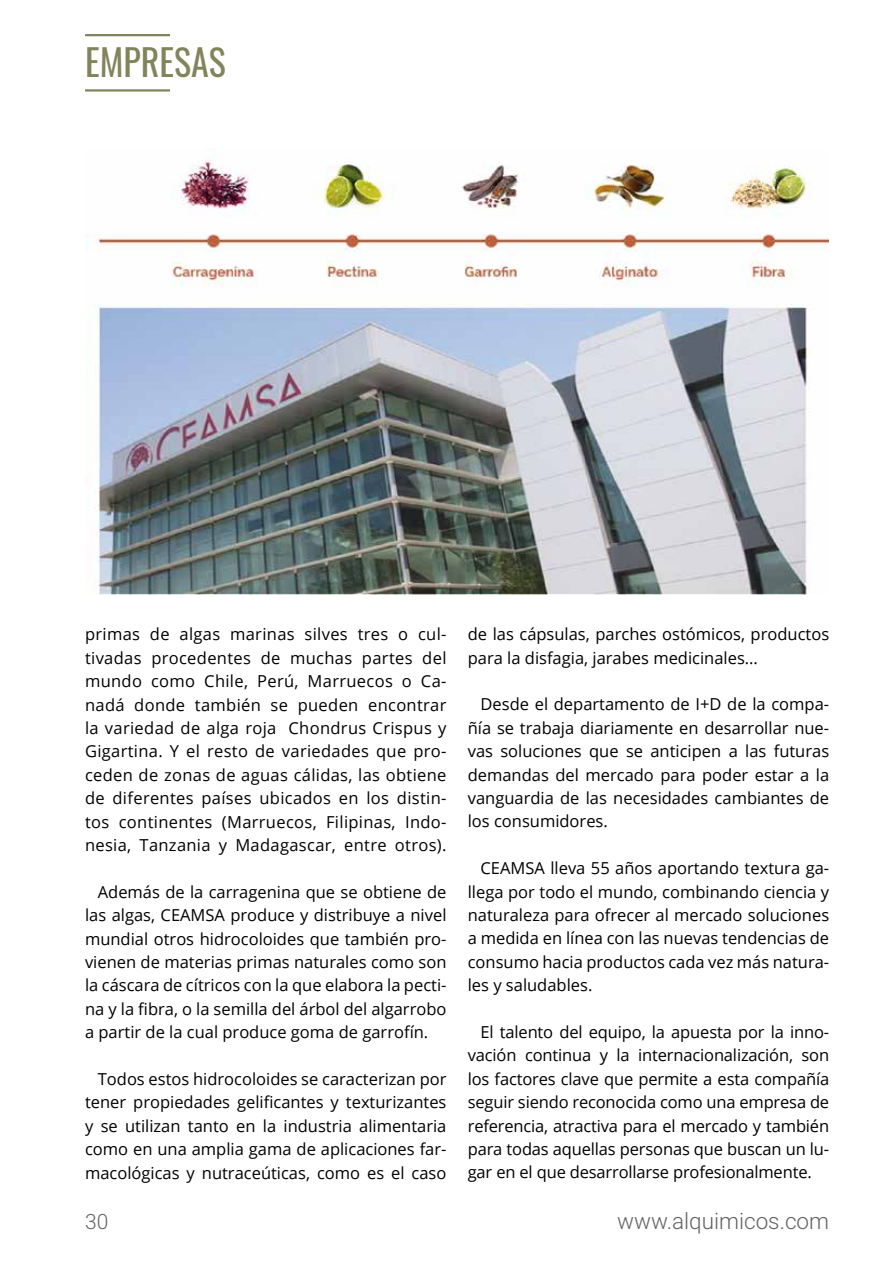
<style>
.page{position:relative;width:893px;height:1263px;background:#fff}
.page>*{position:absolute;margin:0;border:0;box-sizing:border-box;transform-origin:0 0}
.t1{font:36px "Oswald";color:#82845c}
.t2{font:300 22.5px "Roboto";color:#646363}
.t3{font:300 21px "Roboto";color:#646363}
.t4{font:16.5px/23.4px "Open Sans";color:#000;text-align:justify}
</style>
<div class="page">
<hr style="left:85px;top:34px;width:85px;height:2px;background:#82845c">
<hr style="left:85px;top:89px;width:85px;height:3px;background:#82845c">
<img style="left:85px;top:160px;width:744px;height:434px">
<h1 class="t1" style="left:85px;top:30px;width:142px">EMPRESAS</h1>
<p class="t4" style="left:85px;top:622px;width:363px">primas de algas marinas silves tres o cul&shy;tivadas procedentes de muchas partes del mundo como Chile, Perú, Marruecos o Ca&shy;nadá donde también se pueden encontrar la variedad de alga roja Chondrus Crispus y Gigartina. Y el resto de variedades que pro&shy;ceden de zonas de aguas cálidas, las obtiene de diferentes países ubicados en los distin&shy;tos continentes (Marruecos, Filipinas, Indo&shy;nesia, Tanzania y Madagascar, entre otros).</p>
<p class="t4" style="left:85px;top:879px;width:363px;text-indent:13px">Además de la carragenina que se obtiene de las algas, CEAMSA produce y distribuye a nivel mundial otros hidrocoloides que también pro&shy;vienen de materias primas naturales como son la cáscara de cítricos con la que elabora la pecti&shy;na y la fibra, o la semilla del árbol del algarrobo a partir de la cual produce goma de garrofín.</p>
<p class="t4" style="left:85px;top:1067px;width:363px;text-indent:13px">Todos estos hidrocoloides se caracterizan por tener propiedades gelificantes y texturizantes y se utilizan tanto en la industria alimentaria como en una amplia gama de aplicaciones far&shy;macológicas y nutraceúticas, como es el caso</p>
<p class="t4" style="left:468px;top:622px;width:363px">de las cápsulas, parches ostómicos, productos para la disfagia, jarabes medicinales...</p>
<p class="t4" style="left:468px;top:692px;width:363px;text-indent:13px">Desde el departamento de I+D de la compa&shy;ñía se trabaja diariamente en desarrollar nue&shy;vas soluciones que se anticipen a las futuras demandas del mercado para poder estar a la vanguardia de las necesidades cambiantes de los consumidores.</p>
<p class="t4" style="left:468px;top:856px;width:363px;text-indent:13px">CEAMSA lleva 55 años aportando textura ga&shy;llega por todo el mundo, combinando ciencia y naturaleza para ofrecer al mercado soluciones a medida en línea con las nuevas tendencias de consumo hacia productos cada vez más natura&shy;les y saludables.</p>
<p class="t4" style="left:468px;top:1020px;width:363px;text-indent:13px">El talento del equipo, la apuesta por la inno&shy;vación continua y la internacionalización, son los factores clave que permite a esta compañía seguir siendo reconocida como una empresa de referencia, atractiva para el mercado y también para todas aquellas personas que buscan un lu&shy;gar en el que desarrollarse profesionalmente.</p>
<p class="t3" style="left:85px;top:1207px;width:25px">30</p>
<h2 class="t2" style="left:617px;top:1205px;width:213px">www.alquimicos.com</h2>
</div>
